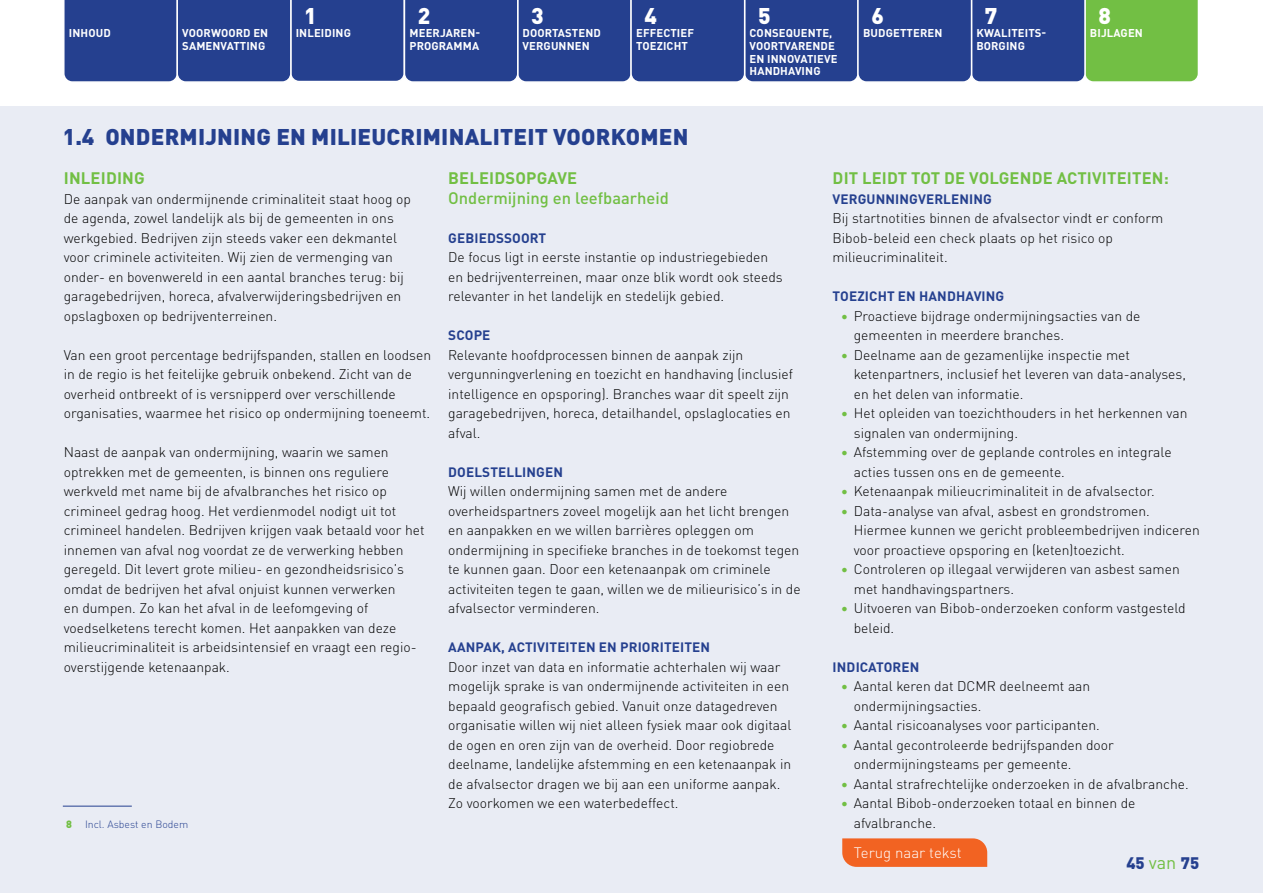
<style>
.page{position:relative;width:1263px;height:893px;background:#fff}
.page>*{position:absolute;margin:0;border:0;box-sizing:border-box;transform-origin:0 0}
.t1{font:900 22.5px "DIN Pro";letter-spacing:.01em;color:#25408f}
.t2{font:900 22.5px "DIN Pro";color:#fff}
.t3{font:700 16.5px "DIN Pro";letter-spacing:.01em;color:#72bf44}
.t4{font:500 16.5px "DIN Pro";color:#72bf44}
.t5{font:900 16.5px "DIN Pro";color:#25408f}
.t6{font:300 15px "DIN Pro";color:#fff}
.t7{font:300 13.8px/19.5px "DIN Pro";color:#000}
.t8{font:700 13.5px "DIN Pro";letter-spacing:.01em;color:#25408f}
.t9{font:700 11.25px/12.8px "DIN Pro";letter-spacing:.01em;color:#fff}
.t10{font:300 10.5px "DIN Pro";color:#25408f}
.s1{font-weight:900;color:#72bf44}
.s2{font-weight:700;color:#72bf44}
.s3{font-weight:400;font-size:18px;color:#72bf44}
</style>
<div class="page">
<div style="left:0;top:106px;width:1263px;height:787px;background:#e9ecf4"></div>
<hr style="left:63px;top:806px;width:69px;height:1px;background:#25408f">
<svg style="left:842px;top:838px;width:145px;height:29px;background:#f1682a"></svg>
<svg style="left:64px;top:0;width:1134px;height:82px;background:#32518a"></svg>
<h1 class="t2" style="left:304px;top:-2px;width:14px">1</h1>
<p class="t9" style="left:296px;top:26px;width:57px">INLEIDING</p>
<h1 class="t2" style="left:418px;top:-2px;width:14px">2</h1>
<p class="t9" style="left:409px;top:26px;width:72px">MEERJAREN-<br>PROGRAMMA</p>
<h1 class="t2" style="left:531px;top:-2px;width:14px">3</h1>
<p class="t9" style="left:523px;top:26px;width:80px">DOORTASTEND<br>VERGUNNEN</p>
<h1 class="t2" style="left:1098px;top:-2px;width:14px">8</h1>
<h1 class="t2" style="left:644px;top:-2px;width:14px">4</h1>
<p class="t9" style="left:636px;top:26px;width:59px">EFFECTIEF<br>TOEZICHT</p>
<h1 class="t2" style="left:758px;top:-2px;width:14px">5</h1>
<p class="t9" style="left:749px;top:26px;width:89px">CONSEQUENTE,<br>VOORTVARENDE<br>EN INNOVATIEVE<br>HANDHAVING</p>
<h1 class="t2" style="left:871px;top:-2px;width:14px">6</h1>
<p class="t9" style="left:863px;top:26px;width:81px">BUDGETTEREN</p>
<h1 class="t2" style="left:985px;top:-2px;width:14px">7</h1>
<p class="t9" style="left:976px;top:26px;width:71px">KWALITEITS-<br>BORGING</p>
<p class="t9" style="left:69px;top:26px;width:43px">INHOUD</p>
<p class="t9" style="left:1090px;top:26px;width:54px">BIJLAGEN</p>
<p class="t9" style="left:182px;top:26px;width:87px">VOORWOORD EN<br>SAMENVATTING</p>
<h1 class="t1" style="left:63px;top:119px;width:627px">1.4 ONDERMIJNING EN MILIEUCRIMINALITEIT VOORKOMEN</h1>
<p class="t3" style="left:64px;top:165px;width:83px">INLEIDING</p>
<p class="t7" style="left:64px;top:188px;width:349px">De aanpak van ondermijnende criminaliteit staat hoog op de agenda, zowel landelijk als bij de gemeenten in ons werkgebied. Bedrijven zijn steeds vaker een dekmantel voor criminele activiteiten. Wij zien de vermenging van onder- en bovenwereld in een aantal branches terug: bij garagebedrijven, horeca, afvalverwijderingsbedrijven en opslagboxen op bedrijventerreinen.</p>
<p class="t7" style="left:64px;top:344px;width:369px">Van een groot percentage bedrijfspanden, stallen en loodsen in de regio is het feitelijke gebruik onbekend. Zicht van de overheid ontbreekt of is versnipperd over verschillende organisaties, waarmee het risico op ondermijning toeneemt.</p>
<p class="t7" style="left:64px;top:442px;width:362px">Naast de aanpak van ondermijning, waarin we samen optrekken met de gemeenten, is binnen ons reguliere werkveld met name bij de afvalbranches het risico op crimineel gedrag hoog. Het verdienmodel nodigt uit tot crimineel handelen. Bedrijven krijgen vaak betaald voor het innemen van afval nog voordat ze de verwerking hebben geregeld. Dit levert grote milieu- en gezondheidsrisico’s omdat de bedrijven het afval onjuist kunnen verwerken<br>en dumpen. Zo kan het afval in de leefomgeving of voedselketens terecht komen. Het aanpakken van deze milieucriminaliteit is arbeidsintensief en vraagt een regio&shy;overstijgende ketenaanpak.</p>
<p class="t10" style="left:66px;top:816px;width:124px"><span class="s1">8</span> Incl. Asbest en Bodem</p>
<p class="t3" style="left:448px;top:165px;width:130px">BELEIDSOPGAVE</p>
<p class="t4" style="left:448px;top:185px;width:222px">Ondermijning en leefbaarheid</p>
<p class="t8" style="left:448px;top:227px;width:100px">GEBIEDSSOORT</p>
<p class="t7" style="left:448px;top:247px;width:336px">De focus ligt in eerste instantie op industriegebieden en bedrijventerreinen, maar onze blik wordt ook steeds relevanter in het landelijk en stedelijk gebied.</p>
<p class="t8" style="left:448px;top:325px;width:44px">SCOPE</p>
<p class="t7" style="left:448px;top:344px;width:346px">Relevante hoofdprocessen binnen de aanpak zijn vergunningverlening en toezicht en handhaving (inclusief intelligence en opsporing). Branches waar dit speelt zijn garagebedrijven, horeca, detailhandel, opslaglocaties en afval.</p>
<p class="t8" style="left:448px;top:461px;width:116px">DOELSTELLINGEN</p>
<p class="t7" style="left:448px;top:481px;width:354px">Wij willen ondermijning samen met de andere overheidspartners zoveel mogelijk aan het licht brengen en aanpakken en we willen barrières opleggen om ondermijning in specifieke branches in de toekomst tegen te kunnen gaan. Door een ketenaanpak om criminele activiteiten tegen te gaan, willen we de milieurisico’s in de afvalsector verminderen.</p>
<p class="t8" style="left:448px;top:637px;width:263px">AANPAK, ACTIVITEITEN EN PRIORITEITEN</p>
<p class="t7" style="left:448px;top:656px;width:345px">Door inzet van data en informatie achterhalen wij waar mogelijk sprake is van ondermijnende activiteiten in een bepaald geografisch gebied. Vanuit onze datagedreven organisatie willen wij niet alleen fysiek maar ook digitaal de ogen en oren zijn van de overheid. Door regiobrede deelname, landelijke afstemming en een ketenaanpak in de afvalsector dragen we bij aan een uniforme aanpak.<br>Zo voorkomen we een waterbedeffect.</p>
<p class="t3" style="left:833px;top:165px;width:338px">DIT LEIDT TOT DE VOLGENDE ACTIVITEITEN:</p>
<p class="t8" style="left:833px;top:188px;width:161px">VERGUNNINGVERLENING</p>
<p class="t7" style="left:832px;top:208px;width:332px">Bij startnotities binnen de afvalsector vindt er conform<br>Bibob-beleid een check plaats op het risico op milieucriminaliteit.</p>
<p class="t8" style="left:833px;top:286px;width:173px">TOEZICHT EN HANDHAVING</p>
<p class="t7" style="left:854px;top:305px;width:288px;text-indent:-13px"><span class="s2">•</span> Proactieve bijdrage ondermijningsacties van de gemeenten in meerdere branches.</p>
<p class="t7" style="left:854px;top:344px;width:334px;text-indent:-13px"><span class="s2">•</span> Deelname aan de gezamenlijke inspectie met ketenpartners, inclusief het leveren van data-analyses, en het delen van informatie.</p>
<p class="t7" style="left:854px;top:403px;width:335px;text-indent:-13px"><span class="s2">•</span> Het opleiden van toezichthouders in het herkennen van signalen van ondermijning.</p>
<p class="t7" style="left:854px;top:442px;width:319px;text-indent:-13px"><span class="s2">•</span> Afstemming over de geplande controles en integrale acties tussen ons en de gemeente.</p>
<p class="t7" style="left:841px;top:481px;width:315px"><span class="s2">•</span> Ketenaanpak milieucriminaliteit in de afvalsector.</p>
<p class="t7" style="left:854px;top:500px;width:347px;text-indent:-13px"><span class="s2">•</span> Data-analyse van afval, asbest en grondstromen.<br>Hiermee kunnen we gericht probleembedrijven indiceren voor proactieve opsporing en (keten)toezicht.</p>
<p class="t7" style="left:854px;top:559px;width:327px;text-indent:-13px"><span class="s2">•</span> Controleren op illegaal verwijderen van asbest samen met handhavingspartners.</p>
<p class="t7" style="left:854px;top:598px;width:333px;text-indent:-13px"><span class="s2">•</span> Uitvoeren van Bibob-onderzoeken conform vastgesteld beleid.</p>
<p class="t8" style="left:833px;top:656px;width:88px">INDICATOREN</p>
<p class="t7" style="left:854px;top:676px;width:238px;text-indent:-13px"><span class="s2">•</span> Aantal keren dat DCMR deelneemt aan ondermijningsacties.</p>
<p class="t7" style="left:841px;top:715px;width:260px"><span class="s2">•</span> Aantal risicoanalyses voor participanten.</p>
<p class="t7" style="left:854px;top:734px;width:262px;text-indent:-13px"><span class="s2">•</span> Aantal gecontroleerde bedrijfspanden door ondermijningsteams per gemeente.</p>
<p class="t7" style="left:841px;top:773px;width:349px"><span class="s2">•</span> Aantal strafrechtelijke onderzoeken in de afvalbranche.</p>
<p class="t7" style="left:854px;top:793px;width:283px;text-indent:-13px"><span class="s2">•</span> Aantal Bibob-onderzoeken totaal en binnen de afvalbranche.</p>
<p class="t6" style="left:854px;top:842px;width:109px">Terug naar tekst</p>
<p class="t5" style="left:1126px;top:849px;width:74px">45 <span class="s3">van</span> 75</p>
</div>
